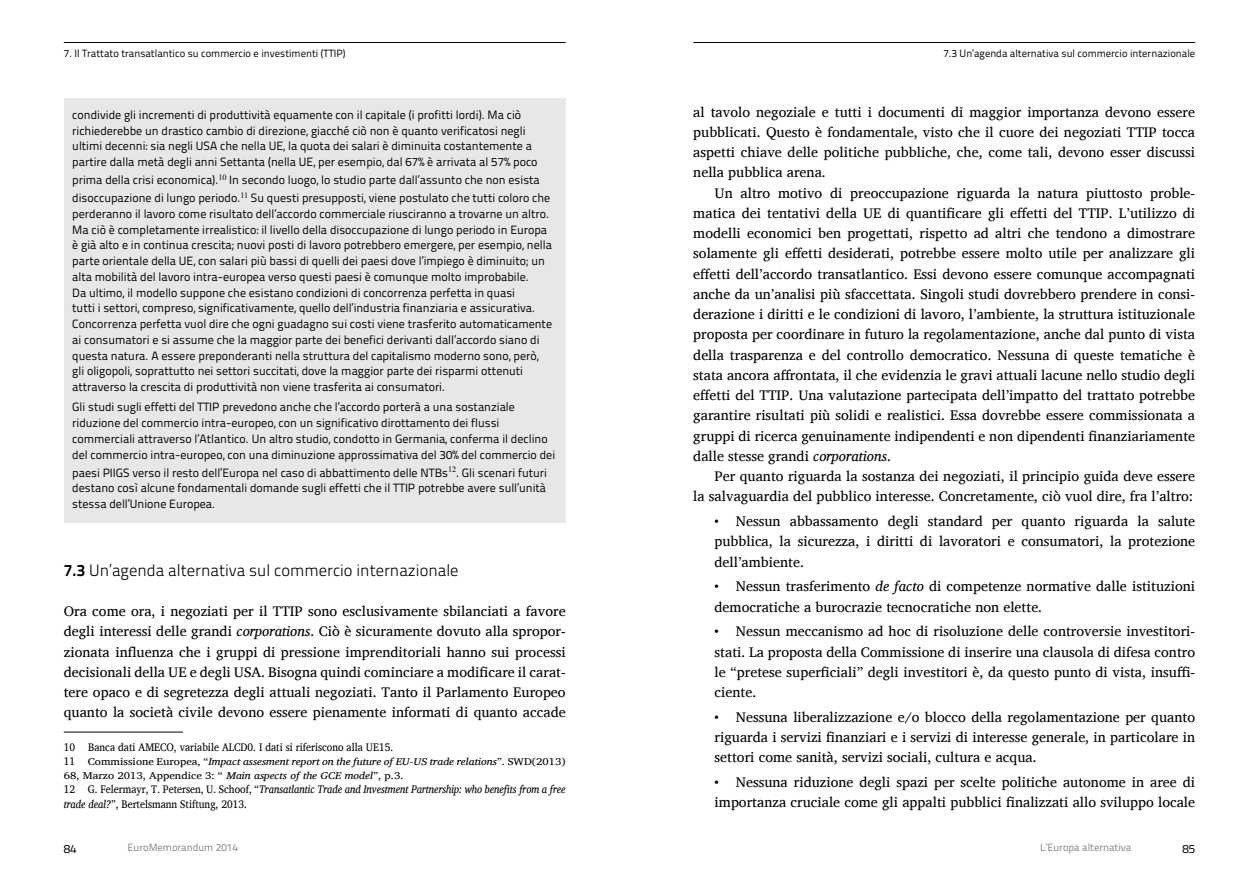
<style>
.page{position:relative;width:1259px;height:893px;background:#fff}
.page>*{position:absolute;margin:0;border:0;box-sizing:border-box;transform-origin:0 0}
._1_2_4_titoli_intern{font:16.5px "Titillium Text 22 L 250 wt";color:#000}
._1_1_1_testo{font:14.25px/20.2px "Charis SIL";color:#000;text-align:justify}
._1_1_0_testo_primo_p{font:14.25px/20.2px "Charis SIL";color:#000;text-align:justify}
._5_3_testo_medium{font:12px/15.8px "Titillium Text 22 L 400 wt";color:#000}
._4_1_numero_pag{font:12px "Titillium Text 22 L 400 wt";color:#000}
._2_1_note{font:italic 11.25px/14.2px "Charis SIL";color:#000;scale:.9 1}
._2_1_note-2{font:11.25px "Charis SIL";color:#000;scale:.9 1}
._3_1_info_testa{font:10.5px "Titillium Text 22 L 400 wt";color:#000}
._3_1_info_testa-2{font:10.5px "Titillium Text 22 L 400 wt";color:#808285}
._2_1_note-3{font:italic 10.2px/14.2px "Charis SIL";color:#000;scale:1.11 1}
.s1{font-family:"Titillium Text 22 L 800 wt"}
.s2{font-style:italic}
.s3{font-style:normal;font-size:11.25px}
.s4{font-style:normal}
.s5{font-weight:700}
</style>
<div class="page">
<hr style="left:64px;top:42px;width:502px;height:1px;background:#000">
<hr style="left:693px;top:42px;width:502px;height:1px;background:#000">
<div style="left:64px;top:99px;width:502px;height:424px;background:#e6e7e8"></div>
<hr style="left:64px;top:732px;width:119px;height:1px;background:#000">
<p class="_3_1_info_testa" style="left:64px;top:46px;width:283px">7. Il Trattato transatlantico su commercio e investimenti (TTIP)</p>
<p class="_5_3_testo_medium" style="left:72px;top:106px;width:467px">condivide gli incrementi di produttività equamente con il capitale (i profitti lordi). Ma ciò richiederebbe un drastico cambio di direzione, giacché ciò non è quanto verificatosi negli ultimi decenni: sia negli USA che nella UE, la quota dei salari è diminuita costantemente a partire dalla metà degli anni Settanta (nella UE, per esempio, dal 67% è arrivata al 57% poco</p>
<p class="_5_3_testo_medium" style="left:72px;top:170px;width:479px;line-height:18px">prima della crisi economica).<sup>10</sup> In secondo luogo, lo studio parte dall’assunto che non esista disoccupazione di lungo periodo.<sup>11</sup> Su questi presupposti, viene postulato che tutti coloro che</p>
<p class="_5_3_testo_medium" style="left:72px;top:205px;width:481px">perderanno il lavoro come risultato dell’accordo commerciale riusciranno a trovarne un altro.<br>Ma ciò è completamente irrealistico: il livello della disoccupazione di lungo periodo in Europa è già alto e in continua crescita; nuovi posti di lavoro potrebbero emergere, per esempio, nella parte orientale della UE, con salari più bassi di quelli dei paesi dove l’impiego è diminuito; un alta mobilità del lavoro intra-europea verso questi paesi è comunque molto improbabile.<br>Da ultimo, il modello suppone che esistano condizioni di concorrenza perfetta in quasi<br>tutti i settori, compreso, significativamente, quello dell’industria finanziaria e assicurativa.<br>Concorrenza perfetta vuol dire che ogni guadagno sui costi viene trasferito automaticamente ai consumatori e si assume che la maggior parte dei benefici derivanti dall’accordo siano di questa natura. A essere preponderanti nella struttura del capitalismo moderno sono, però, gli oligopoli, soprattutto nei settori succitati, dove la maggior parte dei risparmi ottenuti attraverso la crescita di produttività non viene trasferita ai consumatori.</p>
<p class="_5_3_testo_medium" style="left:72px;top:399px;width:484px">Gli studi sugli effetti del TTIP prevedono anche che l’accordo porterà a una sostanziale riduzione del commercio intra-europeo, con un significativo dirottamento dei flussi commerciali attraverso l’Atlantico. Un altro studio, condotto in Germania, conferma il declino del commercio intra-europeo, con una diminuzione approssimativa del 30% del commercio dei</p>
<p class="_5_3_testo_medium" style="left:72px;top:464px;width:476px;text-align:justify">paesi PIIGS verso il resto dell’Europa nel caso di abbattimento delle NTBs<sup>12</sup>. Gli scenari futuri destano così alcune fondamentali domande sugli effetti che il TTIP potrebbe avere sull’unità stessa dell’Unione Europea.</p>
<p class="_1_2_4_titoli_intern" style="left:64px;top:558px;width:396px"><span class="s1">7.3</span> Un’agenda alternativa sul commercio internazionale</p>
<p class="_1_1_0_testo_primo_p" style="left:64px;top:601px;width:503px">Ora come ora, i negoziati per il TTIP sono esclusivamente sbilanciati a favore degli interessi delle grandi <span class="s2">corporations</span>. Ciò è sicuramente dovuto alla spropor&shy;zionata influenza che i gruppi di pressione imprenditoriali hanno sui processi decisionali della UE e degli USA. Bisogna quindi cominciare a modificare il carat&shy;tere opaco e di segretezza degli attuali negoziati. Tanto il Parlamento Europeo quanto la società civile devono essere pienamente informati di quanto accade</p>
<p class="_2_1_note-2" style="left:64px;top:740px;width:367px">10 Banca dati AMECO, variabile ALCD0. I dati si riferiscono alla UE15.</p>
<p class="_2_1_note-3" style="left:64px;top:754px;width:454px"><span class="s3">11</span> <span class="s4">Commissione Europea, “</span>Impact assesment report on the future of EU-US trade relations<span class="s4">”. SWD(2013)<br>68, Marzo 2013, Appendice 3: “</span> Main aspects of the GCE model<span class="s4">”, p.3.</span></p>
<p class="_2_1_note" style="left:64px;top:782px;width:559px"><span class="s4">12 G. Felermayr, T. Petersen, U. Schoof, “</span>Transatlantic Trade and Investment Partnership: who benefits from a free trade deal?<span class="s4">”, Bertelsmann Stiftung, 2013.</span></p>
<p class="_3_1_info_testa" style="left:943px;top:46px;width:253px">7.3 Un’agenda alternativa sul commercio internazionale</p>
<p class="_1_1_1_testo" style="left:693px;top:102px;width:503px">al tavolo negoziale e tutti i documenti di maggior importanza devono essere pubblicati. Questo è fondamentale, visto che il cuore dei negoziati TTIP tocca aspetti chiave delle politiche pubbliche, che, come tali, devono esser discussi nella pubblica arena.</p>
<p class="_1_1_1_testo" style="left:693px;top:183px;width:503px;text-indent:21px">Un altro motivo di preoccupazione riguarda la natura piuttosto proble&shy;matica dei tentativi della UE di quantificare gli effetti del TTIP. L’utilizzo di modelli economici ben progettati, rispetto ad altri che tendono a dimostrare solamente gli effetti desiderati, potrebbe essere molto utile per analizzare gli effetti dell’accordo transatlantico. Essi devono essere comunque accompagnati anche da un’analisi più sfaccettata. Singoli studi dovrebbero prendere in consi&shy;derazione i diritti e le condizioni di lavoro, l’ambiente, la struttura istituzionale proposta per coordinare in futuro la regolamentazione, anche dal punto di vista della trasparenza e del controllo democratico. Nessuna di queste tematiche è stata ancora affrontata, il che evidenzia le gravi attuali lacune nello studio degli effetti del TTIP. Una valutazione partecipata dell’impatto del trattato potrebbe garantire risultati più solidi e realistici. Essa dovrebbe essere commissionata a gruppi di ricerca genuinamente indipendenti e non dipendenti finanziariamente dalle stesse grandi <span class="s2">corporations</span>.</p>
<p class="_1_1_1_testo" style="left:693px;top:466px;width:503px;text-align:right">Per quanto riguarda la sostanza dei negoziati, il principio guida deve essere<br>la salvaguardia del pubblico interesse. Concretamente, ciò vuol dire, fra l’altro:</p>
<p class="_1_1_1_testo" style="left:714px;top:511px;width:482px"><span class="s5">•</span> Nessun abbassamento degli standard per quanto riguarda la salute pubblica, la sicurezza, i diritti di lavoratori e consumatori, la protezione dell’ambiente.</p>
<p class="_1_1_1_testo" style="left:714px;top:576px;width:482px"><span class="s5">•</span> Nessun trasferimento <span class="s2">de facto</span> di competenze normative dalle istituzioni democratiche a burocrazie tecnocratiche non elette.</p>
<p class="_1_1_1_testo" style="left:714px;top:621px;width:482px"><span class="s5">•</span> Nessun meccanismo ad hoc di risoluzione delle controversie investitori&shy;stati. La proposta della Commissione di inserire una clausola di difesa contro le “pretese superficiali” degli investitori è, da questo punto di vista, insuffi&shy;ciente.</p>
<p class="_1_1_1_testo" style="left:714px;top:707px;width:482px"><span class="s5">•</span> Nessuna liberalizzazione e/o blocco della regolamentazione per quanto riguarda i servizi finanziari e i servizi di interesse generale, in particolare in settori come sanità, servizi sociali, cultura e acqua.</p>
<p class="_1_1_1_testo" style="left:714px;top:772px;width:482px"><span class="s5">•</span> Nessuna riduzione degli spazi per scelte politiche autonome in aree di importanza cruciale come gli appalti pubblici finalizzati allo sviluppo locale</p>
<p class="_3_1_info_testa-2" style="left:128px;top:840px;width:112px">EuroMemorandum 2014</p>
<p class="_3_1_info_testa-2" style="left:1040px;top:840px;width:93px">L’Europa alternativa</p>
<p class="_4_1_numero_pag" style="left:64px;top:839px;width:14px">84</p>
<p class="_4_1_numero_pag" style="left:1182px;top:839px;width:14px">85</p>
</div>
